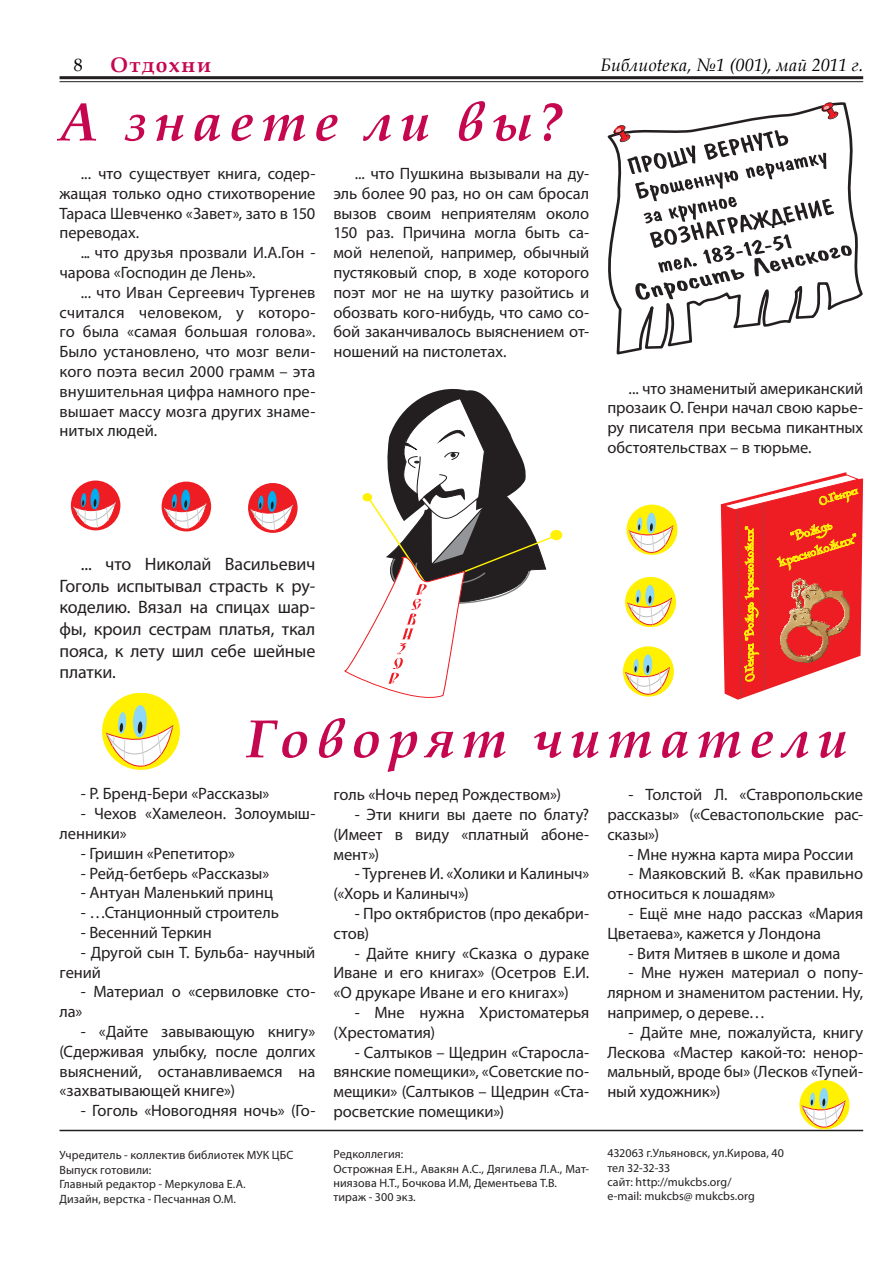
<style>
.page{position:relative;width:893px;height:1263px;background:#fff}
.page>*{position:absolute;margin:0;border:0;box-sizing:border-box;transform-origin:0 0}
.Заголовок{font:italic 700 54px "Book Antiqua";letter-spacing:.135em;color:#c50750}
.Заголовок-2{font:700 21px "Book Antiqua";letter-spacing:.08em;color:#c50750}
.t1{font:18px/21.6px "Myriad Pro";letter-spacing:-.005em;color:#231f20;text-align:justify}
.t2{font:italic 18px "Book Antiqua";letter-spacing:.005em;color:#000}
.t3{font:18px "Book Antiqua";color:#000}
.t4{font:16.5px/19.8px "Myriad Pro";letter-spacing:-.005em;color:#231f20;text-align:justify}
.t5{font:12px/14.4px "Myriad Pro";letter-spacing:.01em;color:#231f20}
</style>
<div class="page">
<hr style="left:60px;top:76px;width:803px;height:3px;background:#231f20">
<hr style="left:60px;top:81px;width:803px;height:1px;background:#231f20">
<div style="left:551px;top:531px;width:10px;height:8px;background:#fff101;border-radius:50%"></div>
<div style="left:550px;top:530px;width:12px;height:10px;border:1px solid #fff101;border-radius:50%"></div>
<svg style="left:344px;top:389px;width:215px;height:309px"></svg>
<svg style="left:607px;top:134px;width:256px;height:221px"></svg>
<svg style="left:612px;top:102px;width:240px;height:198px"></svg>
<svg style="left:721px;top:472px;width:142px;height:228px"></svg>
<div style="left:248px;top:483px;width:50px;height:50px;background:#ee1d23;border-radius:50%"></div>
<svg style="left:268px;top:491px;width:9px;height:21px"></svg>
<svg style="left:251px;top:495px;width:42px;height:38px"></svg>
<div style="left:71px;top:480px;width:49px;height:50px;background:#ee1d23;border-radius:50%"></div>
<svg style="left:90px;top:488px;width:10px;height:21px"></svg>
<svg style="left:74px;top:493px;width:42px;height:37px"></svg>
<div style="left:162px;top:482px;width:49px;height:49px;background:#ee1d23;border-radius:50%"></div>
<svg style="left:181px;top:489px;width:9px;height:21px"></svg>
<svg style="left:164px;top:494px;width:43px;height:37px"></svg>
<hr style="left:60px;top:1130px;width:803px;height:1px;background:#231f20">
<div style="left:102px;top:693px;width:78px;height:77px;background:#fff101;border-radius:50%"></div>
<svg style="left:133px;top:705px;width:14px;height:32px"></svg>
<svg style="left:106px;top:712px;width:67px;height:58px"></svg>
<svg style="left:138px;top:721px;width:4px;height:13px"></svg>
<div style="left:626px;top:505px;width:51px;height:50px;background:#fff101;border-radius:50%"></div>
<svg style="left:646px;top:512px;width:10px;height:22px"></svg>
<svg style="left:629px;top:517px;width:44px;height:38px"></svg>
<div style="left:625px;top:577px;width:51px;height:50px;background:#fff101;border-radius:50%"></div>
<svg style="left:645px;top:585px;width:9px;height:21px"></svg>
<svg style="left:628px;top:589px;width:43px;height:38px"></svg>
<div style="left:623px;top:646px;width:51px;height:51px;background:#fff101;border-radius:50%"></div>
<svg style="left:643px;top:654px;width:9px;height:21px"></svg>
<svg style="left:626px;top:659px;width:43px;height:38px"></svg>
<div style="left:799px;top:1080px;width:50px;height:49px;background:#fff101;border-radius:50%"></div>
<svg style="left:819px;top:1088px;width:9px;height:21px"></svg>
<svg style="left:802px;top:1092px;width:43px;height:37px"></svg>
<p class="Заголовок-2" style="left:111px;top:51px;width:102px">Отдохни</p>
<p class="Заголовок" style="left:60px;top:85px;width:504px">А знаете ли вы?</p>
<p class="t4" style="left:333px;top:163px;width:257px;text-indent:21px">... что Пушкина вызывали на ду&shy;эль более 90 раз, но он сам бросал вызов своим неприятелям около 150 раз. Причина могла быть са&shy;мой нелепой, например, обычный пустяковый спор, в ходе которого поэт мог не на шутку разойтись и обозвать кого-нибудь, что само со&shy;бой заканчивалось выяснением от&shy;ношений на пистолетах.</p>
<p class="t3" style="left:74px;top:52px;width:10px">8</p>
<p class="t2" style="left:600px;top:52px;width:264px">Библиоtека, №1 (001), май 2011 г.</p>
<p class="t4" style="left:60px;top:163px;width:257px;text-indent:21px">... что существует книга, содер&shy;жащая только одно стихотворение Тараса Шевченко «Завет», зато в 150 переводах.</p>
<p class="t4" style="left:60px;top:242px;width:257px;text-indent:21px">... что друзья прозвали И.А.Гон - чарова «Господин де Лень».</p>
<p class="t4" style="left:60px;top:282px;width:257px;text-indent:21px">... что Иван Сергеевич Тургенев считался человеком, у которо&shy;го была «самая большая голова».<br>Было установлено, что мозг вели&shy;кого поэта весил 2000 грамм – эта внушительная цифра намного пре&shy;вышает массу мозга других знаме&shy;нитых людей.</p>
<p class="t4" style="left:607px;top:378px;width:257px;text-indent:21px">... что знаменитый американский прозаик О. Генри начал свою карье&shy;ру писателя при весьма пикантных обстоятельствах – в тюрьме.</p>
<p class="t1" style="left:60px;top:553px;width:257px;text-indent:21px">... что Николай Васильевич Гоголь испытывал страсть к ру&shy;коделию. Вязал на спицах шар&shy;фы, кроил сестрам платья, ткал пояса, к лету шил себе шейные платки.</p>
<p class="Заголовок" style="left:247px;top:701px;width:602px">Говорят читатели</p>
<p class="t4" style="left:81px;top:784px;width:190px">- Р. Бренд-Бери «Рассказы»</p>
<p class="t4" style="left:60px;top:803px;width:257px;text-indent:21px">- Чехов «Хамелеон. Золоумыш&shy;ленники»</p>
<p class="t4" style="left:81px;top:843px;width:156px">- Гришин «Репетитор»</p>
<p class="t4" style="left:81px;top:863px;width:190px">- Рейд-бетберь «Рассказы»</p>
<p class="t4" style="left:81px;top:883px;width:194px">- Антуан Маленький принц</p>
<p class="t4" style="left:81px;top:902px;width:200px">- …Станционный строитель</p>
<p class="t4" style="left:81px;top:922px;width:133px">- Весенний Теркин</p>
<p class="t4" style="left:60px;top:942px;width:257px;text-indent:21px">- Другой сын Т. Бульба- научный гений</p>
<p class="t4" style="left:60px;top:982px;width:257px;text-indent:21px">- Материал о «сервиловке сто&shy;ла»</p>
<p class="t4" style="left:60px;top:1021px;width:257px;text-indent:21px">- «Дайте завывающую книгу» (Сдерживая улыбку, после долгих выяснений, останавливаемся на «захватывающей книге»)</p>
<p class="t4" style="left:81px;top:1100px;width:236px">- Гоголь «Новогодняя ночь» (Го-</p>
<p class="t5" style="left:60px;top:1148px;width:235px">Учредитель - коллектив библиотек МУК ЦБС</p>
<p class="t5" style="left:60px;top:1162px;width:93px">Выпуск готовили:</p>
<p class="t5" style="left:60px;top:1177px;width:188px">Главный редактор - Меркулова Е.А.</p>
<p class="t5" style="left:60px;top:1191px;width:178px">Дизайн, верстка - Песчанная О.М.</p>
<p class="t4" style="left:333px;top:784px;width:229px">голь «Ночь перед Рождеством»)</p>
<p class="t4" style="left:333px;top:804px;width:257px;text-indent:21px">- Эти книги вы даете по блату? (Имеет в виду «платный абоне&shy;мент»)</p>
<p class="t4" style="left:333px;top:864px;width:257px;text-indent:21px">- Тургенев И. «Холики и Калиныч» («Хорь и Калиныч»)</p>
<p class="t4" style="left:333px;top:903px;width:257px;text-indent:21px">- Про октябристов (про декабри&shy;стов)</p>
<p class="t4" style="left:333px;top:943px;width:257px;text-indent:21px">- Дайте книгу «Сказка о дураке Иване и его книгах» (Осетров Е.И. «О друкаре Иване и его книгах»)</p>
<p class="t4" style="left:333px;top:1002px;width:257px;text-indent:21px">- Мне нужна Христоматерья (Хрестоматия)</p>
<p class="t4" style="left:333px;top:1042px;width:257px;text-indent:21px">- Салтыков – Щедрин «Старосла&shy;вянские помещики», «Советские по&shy;мещики» (Салтыков – Щедрин «Ста&shy;росветские помещики»)</p>
<p class="t5" style="left:333px;top:1147px;width:71px">Редколлегия:</p>
<p class="t5" style="left:333px;top:1161px;width:257px">Острожная Е.Н., Авакян А.С., Дягилева Л.А., Мат&shy;ниязова Н.Т., Бочкова И.М, Дементьева Т.В.</p>
<p class="t5" style="left:333px;top:1190px;width:84px">тираж - 300 экз.</p>
<p class="t4" style="left:607px;top:784px;width:257px;text-indent:21px">- Толстой Л. «Ставропольские рассказы» («Севастопольские рас&shy;сказы»)</p>
<p class="t4" style="left:629px;top:844px;width:226px">- Мне нужна карта мира России</p>
<p class="t4" style="left:607px;top:864px;width:257px;text-indent:21px">- Маяковский В. «Как правильно относиться к лошадям»</p>
<p class="t4" style="left:607px;top:903px;width:257px;text-indent:21px">- Ещё мне надо рассказ «Мария<br>Цветаева», кажется у Лондона</p>
<p class="t4" style="left:629px;top:943px;width:213px">- Витя Митяев в школе и дома</p>
<p class="t4" style="left:607px;top:963px;width:257px;text-indent:21px">- Мне нужен материал о попу&shy;лярном и знаменитом растении. Ну, например, о дереве…</p>
<p class="t4" style="left:607px;top:1022px;width:257px;text-indent:21px">- Дайте мне, пожалуйста, книгу Лескова «Мастер какой-то: ненор&shy;мальный, вроде бы» (Лесков «Тупей&shy;ный художник»)</p>
<p class="t5" style="left:607px;top:1146px;width:178px">432063 г.Ульяновск, ул.Кирова, 40</p>
<p class="t5" style="left:607px;top:1160px;width:65px">тел 32-32-33</p>
<p class="t5" style="left:607px;top:1174px;width:126px">сайт: http://mukcbs.org/</p>
<p class="t5" style="left:607px;top:1189px;width:149px">e-mail: mukcbs@ mukcbs.org</p>
</div>
